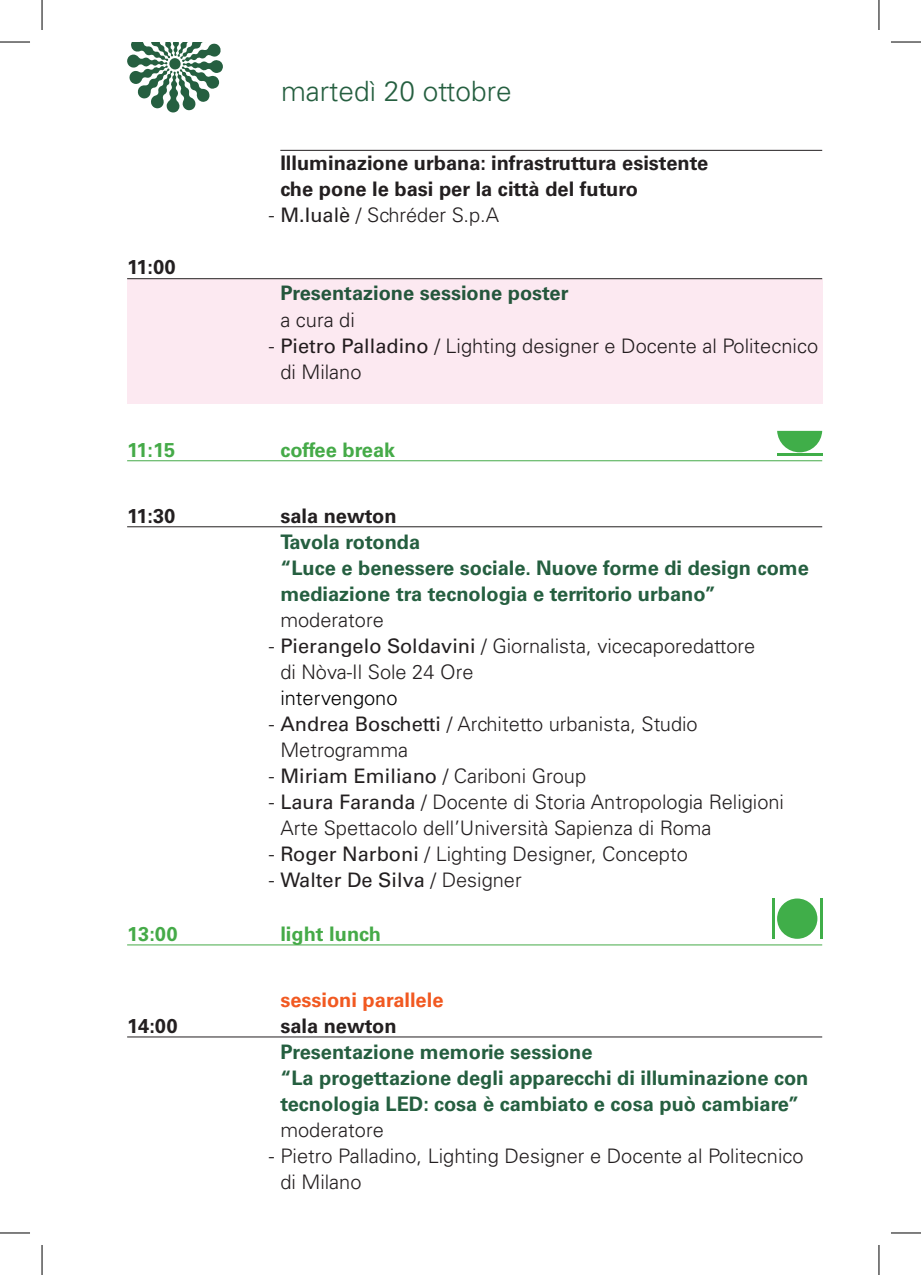
<style>
.page{position:relative;width:921px;height:1275px;background:#fff}
.page>*{position:absolute;margin:0;border:0;box-sizing:border-box;transform-origin:0 0}
.GIORNI{font:300 28px "Univers";color:#255f40}
.PARLANTI{font:300 20px/26px "Univers";color:#231f20}
.TITOLO_SESSIONE{font:700 20px/26px "Univers";color:#255f40}
.TITOLO{font:700 20px/26px "Univers";color:#231f20}
.ORE{font:700 20px "Univers";color:#231f20}
.ORE-2{font:700 20px "Univers";color:#45aa48}
.PARLANTI-2{font:20px "Univers";color:#231f20}
.TITOLO_SESSIONE-2{font:700 20px "Univers";color:#f15921}
.t1{font:300 20px "Univers";color:#000}
.s1{font-weight:400}
.s2{font-weight:300}
</style>
<div class="page">
<hr style="left:280px;top:150px;width:542px;height:1px;background:#231f20">
<hr style="left:127px;top:278px;width:695px;height:1px;background:#231f20">
<hr style="left:127px;top:460px;width:695px;height:1px;background:#45aa48">
<hr style="left:127px;top:526px;width:695px;height:1px;background:#231f20">
<hr style="left:127px;top:944px;width:695px;height:1px;background:#45aa48">
<hr style="left:127px;top:1036px;width:695px;height:1px;background:#231f20">
<hr style="left:819px;top:898px;width:3px;height:41px;background:#40ae49">
<hr style="left:772px;top:898px;width:2px;height:41px;background:#40ae49">
<div style="left:776px;top:898px;width:41px;height:40px;background:#40ae49;border-radius:50%"></div>
<svg style="left:777px;top:431px;width:45px;height:21px"></svg>
<hr style="left:776px;top:453px;width:46px;height:3px;background:#40ae49">
<svg style="left:127px;top:42px;width:96px;height:71px"></svg>
<div style="left:127px;top:279px;width:695px;height:124px;background:#fce9f1"></div>
<hr style="left:0;top:42px;width:30px;height:1px;background:#000">
<hr style="left:890px;top:42px;width:30px;height:1px;background:#000">
<hr style="left:0;top:1232px;width:30px;height:1px;background:#000">
<hr style="left:890px;top:1232px;width:30px;height:1px;background:#000">
<hr style="left:42px;top:0;width:1px;height:30px;background:#000">
<hr style="left:42px;top:1245px;width:1px;height:30px;background:#000">
<hr style="left:878px;top:0;width:1px;height:30px;background:#000">
<hr style="left:878px;top:1245px;width:1px;height:30px;background:#000">
<p class="GIORNI" style="left:281px;top:74px;width:232px">martedì 20 ottobre</p>
<p class="ORE" style="left:127px;top:256px;width:50px">11:00</p>
<p class="TITOLO" style="left:280px;top:151px;width:429px">Illuminazione urbana: infrastruttura esistente che pone le basi per la città del futuro</p>
<p class="PARLANTI" style="left:269px;top:202px;width:231px">- <span class="s1">M.Iualè</span> / Schréder S.p.A</p>
<p class="TITOLO_SESSIONE" style="left:280px;top:281px;width:289px">Presentazione sessione poster</p>
<p class="PARLANTI" style="left:280px;top:306px;width:76px">a cura di</p>
<p class="PARLANTI" style="left:280px;top:332px;width:539px;text-indent:-11px">- <span class="s1">Pietro Palladino</span> / Lighting designer e Docente al Politecnico di Milano</p>
<p class="ORE-2" style="left:127px;top:438px;width:50px">11:15</p>
<p class="ORE-2" style="left:280px;top:438px;width:116px">coffee break</p>
<p class="ORE" style="left:127px;top:504px;width:50px">11:30</p>
<p class="ORE" style="left:280px;top:504px;width:118px">sala newton</p>
<p class="TITOLO_SESSIONE" style="left:280px;top:529px;width:530px">Tavola rotonda<br>“Luce e benessere sociale. Nuove forme di design come mediazione tra tecnologia e territorio urbano”</p>
<p class="PARLANTI" style="left:280px;top:606px;width:105px">moderatore</p>
<p class="PARLANTI" style="left:280px;top:632px;width:476px;text-indent:-11px">- <span class="s1">Pierangelo Soldavini</span> / Giornalista, vicecaporedattore di Nòva-Il Sole 24 Ore</p>
<p class="t1" style="left:280px;top:685px;width:119px">intervengono</p>
<p class="PARLANTI" style="left:280px;top:710px;width:419px;text-indent:-11px">- <span class="s1">Andrea Boschetti</span> / Architetto urbanista, Studio<br>Metrogramma</p>
<p class="PARLANTI" style="left:269px;top:762px;width:318px">- <span class="s1">Miriam Emiliano</span> / Cariboni Group</p>
<p class="PARLANTI" style="left:280px;top:788px;width:505px;text-indent:-11px">- <span class="s1">Laura Faranda</span> / Docente di Storia Antropologia Religioni<br>Arte Spettacolo dell’Università Sapienza di Roma</p>
<p class="PARLANTI" style="left:269px;top:840px;width:420px">- <span class="s1">Roger Narboni</span> / Lighting Designer, Concepto</p>
<p class="PARLANTI-2" style="left:269px;top:867px;width:254px"><span class="s2">-</span> Walter De Silva <span class="s2">/ Designer</span></p>
<p class="ORE-2" style="left:127px;top:922px;width:52px">13:00</p>
<p class="ORE-2" style="left:280px;top:922px;width:102px">light lunch</p>
<p class="TITOLO_SESSIONE-2" style="left:280px;top:988px;width:165px">sessioni parallele</p>
<p class="ORE" style="left:127px;top:1014px;width:52px">14:00</p>
<p class="ORE" style="left:280px;top:1014px;width:118px">sala newton</p>
<p class="TITOLO_SESSIONE" style="left:280px;top:1039px;width:529px">Presentazione memorie sessione<br>“La progettazione degli apparecchi di illuminazione con tecnologia LED: cosa è cambiato e cosa può cambiare”</p>
<p class="PARLANTI" style="left:280px;top:1116px;width:105px">moderatore</p>
<p class="PARLANTI" style="left:280px;top:1142px;width:524px;text-indent:-11px">- Pietro Palladino, Lighting Designer e Docente al Politecnico di Milano</p>
</div>
